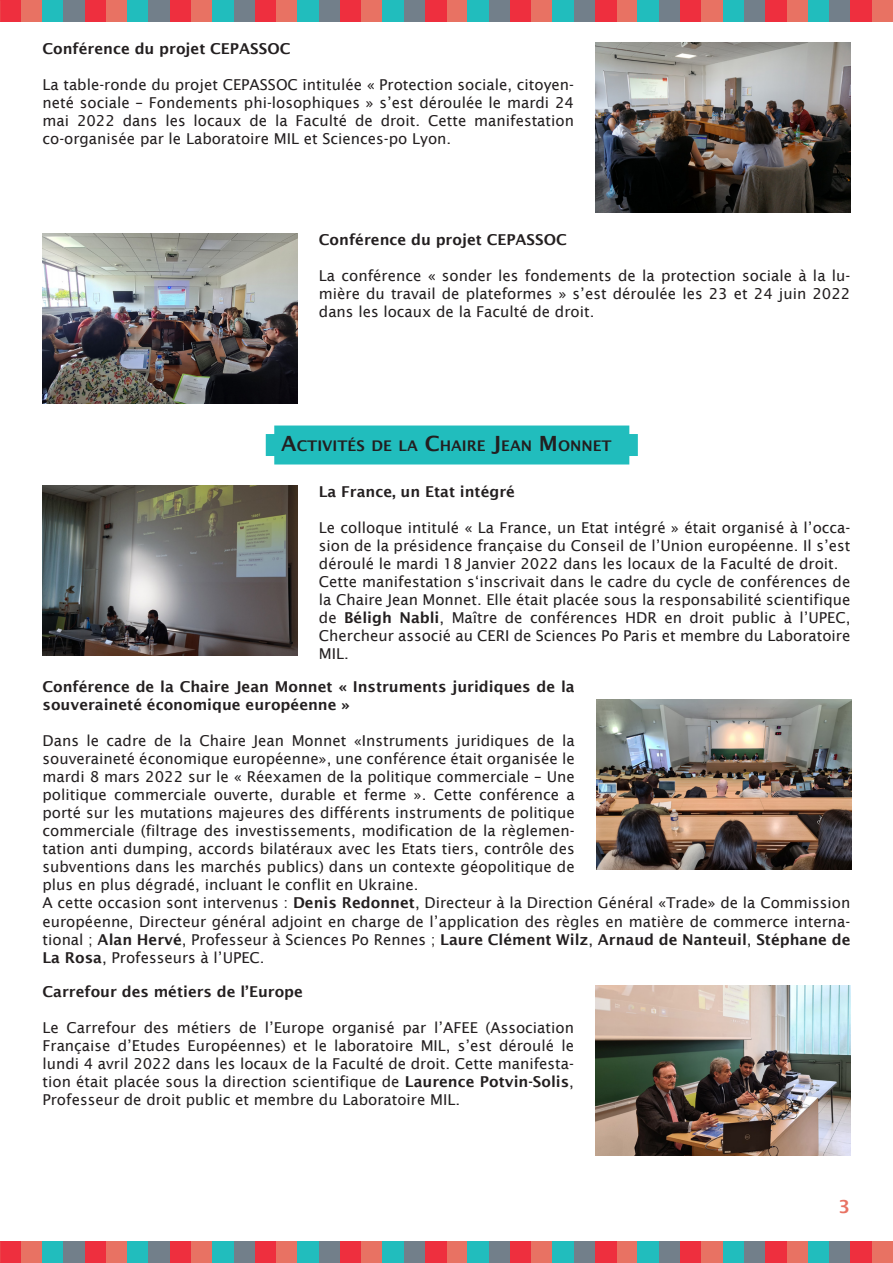
<style>
.page{position:relative;width:893px;height:1263px;background:#fff}
.page>*{position:absolute;margin:0;border:0;box-sizing:border-box;transform-origin:0 0}
.t1{font:600 18px "Lucida Sans";color:#e87263}
.t2{font:15px/18px "Lucida Sans";color:#231f20;text-align:justify}
.t3{font:600 15px/18px "Lucida Sans";color:#231f20}
.t4{font:600 14.7px "Lucida Sans";color:#231f20}
.s1{font-size:21px}
.s2{font-weight:600}
</style>
<div class="page">
<div style="left:0;top:1242px;width:21px;height:21px;background:#ee2f3e"></div>
<div style="left:0;top:0;width:21px;height:21px;background:#ee2f3e"></div>
<div style="left:21px;top:1242px;width:22px;height:21px;background:#e87263"></div>
<div style="left:21px;top:0;width:22px;height:21px;background:#e87263"></div>
<div style="left:446px;top:1242px;width:22px;height:21px;background:#e87263"></div>
<div style="left:446px;top:0;width:22px;height:21px;background:#e87263"></div>
<div style="left:617px;top:1242px;width:21px;height:21px;background:#e87263"></div>
<div style="left:617px;top:0;width:21px;height:21px;background:#e87263"></div>
<div style="left:43px;top:1242px;width:21px;height:21px;background:#21bdbd"></div>
<div style="left:43px;top:0;width:21px;height:21px;background:#21bdbd"></div>
<div style="left:468px;top:1242px;width:21px;height:21px;background:#21bdbd"></div>
<div style="left:468px;top:0;width:21px;height:21px;background:#21bdbd"></div>
<div style="left:638px;top:1242px;width:21px;height:21px;background:#21bdbd"></div>
<div style="left:638px;top:0;width:21px;height:21px;background:#21bdbd"></div>
<div style="left:64px;top:1242px;width:21px;height:21px;background:#727f8a"></div>
<div style="left:64px;top:0;width:21px;height:21px;background:#727f8a"></div>
<div style="left:489px;top:1242px;width:21px;height:21px;background:#727f8a"></div>
<div style="left:489px;top:0;width:21px;height:21px;background:#727f8a"></div>
<div style="left:659px;top:1242px;width:21px;height:21px;background:#727f8a"></div>
<div style="left:659px;top:0;width:21px;height:21px;background:#727f8a"></div>
<div style="left:85px;top:1242px;width:21px;height:21px;background:#ee2f3e"></div>
<div style="left:85px;top:0;width:21px;height:21px;background:#ee2f3e"></div>
<div style="left:510px;top:1242px;width:21px;height:21px;background:#ee2f3e"></div>
<div style="left:510px;top:0;width:21px;height:21px;background:#ee2f3e"></div>
<div style="left:680px;top:1242px;width:22px;height:21px;background:#ee2f3e"></div>
<div style="left:680px;top:0;width:22px;height:21px;background:#ee2f3e"></div>
<div style="left:106px;top:1242px;width:22px;height:21px;background:#e87263"></div>
<div style="left:106px;top:0;width:22px;height:21px;background:#e87263"></div>
<div style="left:531px;top:1242px;width:22px;height:21px;background:#e87263"></div>
<div style="left:531px;top:0;width:22px;height:21px;background:#e87263"></div>
<div style="left:702px;top:1242px;width:21px;height:21px;background:#e87263"></div>
<div style="left:702px;top:0;width:21px;height:21px;background:#e87263"></div>
<div style="left:787px;top:1242px;width:21px;height:21px;background:#e87263"></div>
<div style="left:787px;top:0;width:21px;height:21px;background:#e87263"></div>
<div style="left:872px;top:1242px;width:21px;height:21px;background:#e87263"></div>
<div style="left:872px;top:0;width:21px;height:21px;background:#e87263"></div>
<div style="left:128px;top:1242px;width:21px;height:21px;background:#21bdbd"></div>
<div style="left:128px;top:0;width:21px;height:21px;background:#21bdbd"></div>
<div style="left:553px;top:1242px;width:21px;height:21px;background:#21bdbd"></div>
<div style="left:553px;top:0;width:21px;height:21px;background:#21bdbd"></div>
<div style="left:723px;top:1242px;width:21px;height:21px;background:#21bdbd"></div>
<div style="left:723px;top:0;width:21px;height:21px;background:#21bdbd"></div>
<div style="left:808px;top:1242px;width:21px;height:21px;background:#21bdbd"></div>
<div style="left:808px;top:0;width:21px;height:21px;background:#21bdbd"></div>
<div style="left:149px;top:1242px;width:21px;height:21px;background:#727f8a"></div>
<div style="left:149px;top:0;width:21px;height:21px;background:#727f8a"></div>
<div style="left:574px;top:1242px;width:21px;height:21px;background:#727f8a"></div>
<div style="left:574px;top:0;width:21px;height:21px;background:#727f8a"></div>
<div style="left:744px;top:1242px;width:21px;height:21px;background:#727f8a"></div>
<div style="left:744px;top:0;width:21px;height:21px;background:#727f8a"></div>
<div style="left:829px;top:1242px;width:21px;height:21px;background:#727f8a"></div>
<div style="left:829px;top:0;width:21px;height:21px;background:#727f8a"></div>
<div style="left:170px;top:1242px;width:21px;height:21px;background:#ee2f3e"></div>
<div style="left:170px;top:0;width:21px;height:21px;background:#ee2f3e"></div>
<div style="left:595px;top:1242px;width:22px;height:21px;background:#ee2f3e"></div>
<div style="left:595px;top:0;width:22px;height:21px;background:#ee2f3e"></div>
<div style="left:765px;top:1242px;width:22px;height:21px;background:#ee2f3e"></div>
<div style="left:765px;top:0;width:22px;height:21px;background:#ee2f3e"></div>
<div style="left:850px;top:1242px;width:22px;height:21px;background:#ee2f3e"></div>
<div style="left:850px;top:0;width:22px;height:21px;background:#ee2f3e"></div>
<div style="left:191px;top:1242px;width:22px;height:21px;background:#e87263"></div>
<div style="left:191px;top:0;width:22px;height:21px;background:#e87263"></div>
<div style="left:213px;top:1242px;width:21px;height:21px;background:#21bdbd"></div>
<div style="left:213px;top:0;width:21px;height:21px;background:#21bdbd"></div>
<div style="left:234px;top:1242px;width:21px;height:21px;background:#727f8a"></div>
<div style="left:234px;top:0;width:21px;height:21px;background:#727f8a"></div>
<div style="left:255px;top:1242px;width:21px;height:21px;background:#ee2f3e"></div>
<div style="left:255px;top:0;width:21px;height:21px;background:#ee2f3e"></div>
<div style="left:276px;top:1242px;width:22px;height:21px;background:#e87263"></div>
<div style="left:276px;top:0;width:22px;height:21px;background:#e87263"></div>
<div style="left:298px;top:1242px;width:21px;height:21px;background:#21bdbd"></div>
<div style="left:298px;top:0;width:21px;height:21px;background:#21bdbd"></div>
<div style="left:319px;top:1242px;width:21px;height:21px;background:#727f8a"></div>
<div style="left:319px;top:0;width:21px;height:21px;background:#727f8a"></div>
<div style="left:340px;top:1242px;width:21px;height:21px;background:#ee2f3e"></div>
<div style="left:340px;top:0;width:21px;height:21px;background:#ee2f3e"></div>
<div style="left:361px;top:1242px;width:22px;height:21px;background:#e87263"></div>
<div style="left:361px;top:0;width:22px;height:21px;background:#e87263"></div>
<div style="left:383px;top:1242px;width:21px;height:21px;background:#21bdbd"></div>
<div style="left:383px;top:0;width:21px;height:21px;background:#21bdbd"></div>
<div style="left:404px;top:1242px;width:21px;height:21px;background:#727f8a"></div>
<div style="left:404px;top:0;width:21px;height:21px;background:#727f8a"></div>
<div style="left:425px;top:1242px;width:21px;height:21px;background:#ee2f3e"></div>
<div style="left:425px;top:0;width:21px;height:21px;background:#ee2f3e"></div>
<img style="left:595px;top:43px;width:255px;height:170px">
<img style="left:43px;top:233px;width:255px;height:170px">
<img style="left:43px;top:485px;width:255px;height:170px">
<img style="left:596px;top:699px;width:255px;height:170px">
<img style="left:595px;top:985px;width:255px;height:170px">
<div style="left:266px;top:425px;width:372px;height:39px;background:#21bdbd"></div>
<p class="t3" style="left:43px;top:40px;width:249px">Conférence du projet CEPASSOC</p>
<p class="t2" style="left:43px;top:76px;width:533px">La table-ronde du projet CEPASSOC intitulée « Protection sociale, citoyen&shy;neté sociale – Fondements phi-losophiques » s’est déroulée le mardi 24 mai 2022 dans les locaux de la Faculté de droit. Cette manifestation co-organisée par le Laboratoire MIL et Sciences-po Lyon.</p>
<p class="t3" style="left:319px;top:230px;width:249px">Conférence du projet CEPASSOC</p>
<p class="t2" style="left:319px;top:266px;width:533px">La conférence « sonder les fondements de la protection sociale à la lu&shy;mière du travail de plateformes » s’est déroulée les 23 et 24 juin 2022 dans les locaux de la Faculté de droit.</p>
<p class="t4" style="left:281px;top:437px;width:332px"><span class="s1">A</span>CTIVITÉS DE LA <span class="s1">C</span>HAIRE <span class="s1">J</span>EAN <span class="s1">M</span>ONNET</p>
<p class="t3" style="left:319px;top:483px;width:198px">La France, un Etat intégré</p>
<p class="t2" style="left:319px;top:519px;width:533px">Le colloque intitulé « La France, un Etat intégré » était organisé à l’occa&shy;sion de la présidence française du Conseil de l’Union européenne. Il s’est déroulé le mardi 18 Janvier 2022 dans les locaux de la Faculté de droit.</p>
<p class="t2" style="left:319px;top:573px;width:533px">Cette manifestation s‘inscrivait dans le cadre du cycle de conférences de la Chaire Jean Monnet. Elle était placée sous la responsabilité scientifique de <span class="s2">Béligh Nabli</span>, Maître de conférences HDR en droit public à l’UPEC, Chercheur associé au CERI de Sciences Po Paris et membre du Laboratoire MIL.</p>
<p class="t3" style="left:43px;top:678px;width:534px">Conférence de la Chaire Jean Monnet « Instruments juridiques de la souveraineté économique européenne »</p>
<p class="t2" style="left:43px;top:732px;width:534px">Dans le cadre de la Chaire Jean Monnet «Instruments juridiques de la souveraineté économique européenne», une conférence était organisée le mardi 8 mars 2022 sur le « Réexamen de la politique commerciale – Une politique commerciale ouverte, durable et ferme ». Cette conférence a porté sur les mutations majeures des différents instruments de politique commerciale (filtrage des investissements, modification de la règlemen&shy;tation anti dumping, accords bilatéraux avec les Etats tiers, contrôle des subventions dans les marchés publics) dans un contexte géopolitique de plus en plus dégradé, incluant le conflit en Ukraine.</p>
<p class="t2" style="left:43px;top:894px;width:809px">A cette occasion sont intervenus : <span class="s2">Denis Redonnet</span>, Directeur à la Direction Général «Trade» de la Commission européenne, Directeur général adjoint en charge de l’application des règles en matière de commerce interna&shy;tional ; <span class="s2">Alan Hervé</span>, Professeur à Sciences Po Rennes ; <span class="s2">Laure Clément Wilz</span>, <span class="s2">Arnaud de Nanteuil</span>, <span class="s2">Stéphane de La Rosa</span>, Professeurs à l’UPEC.</p>
<p class="t3" style="left:43px;top:982px;width:262px">Carrefour des métiers de l’Europe</p>
<p class="t2" style="left:43px;top:1018px;width:533px">Le Carrefour des métiers de l’Europe organisé par l’AFEE (Association Française d’Etudes Européennes) et le laboratoire MIL, s’est déroulé le lundi 4 avril 2022 dans les locaux de la Faculté de droit. Cette manifesta&shy;tion était placée sous la direction scientifique de <span class="s2">Laurence Potvin-Solis</span>, Professeur de droit public et membre du Laboratoire MIL.</p>
<p class="t1" style="left:839px;top:1196px;width:13px">3</p>
</div>
